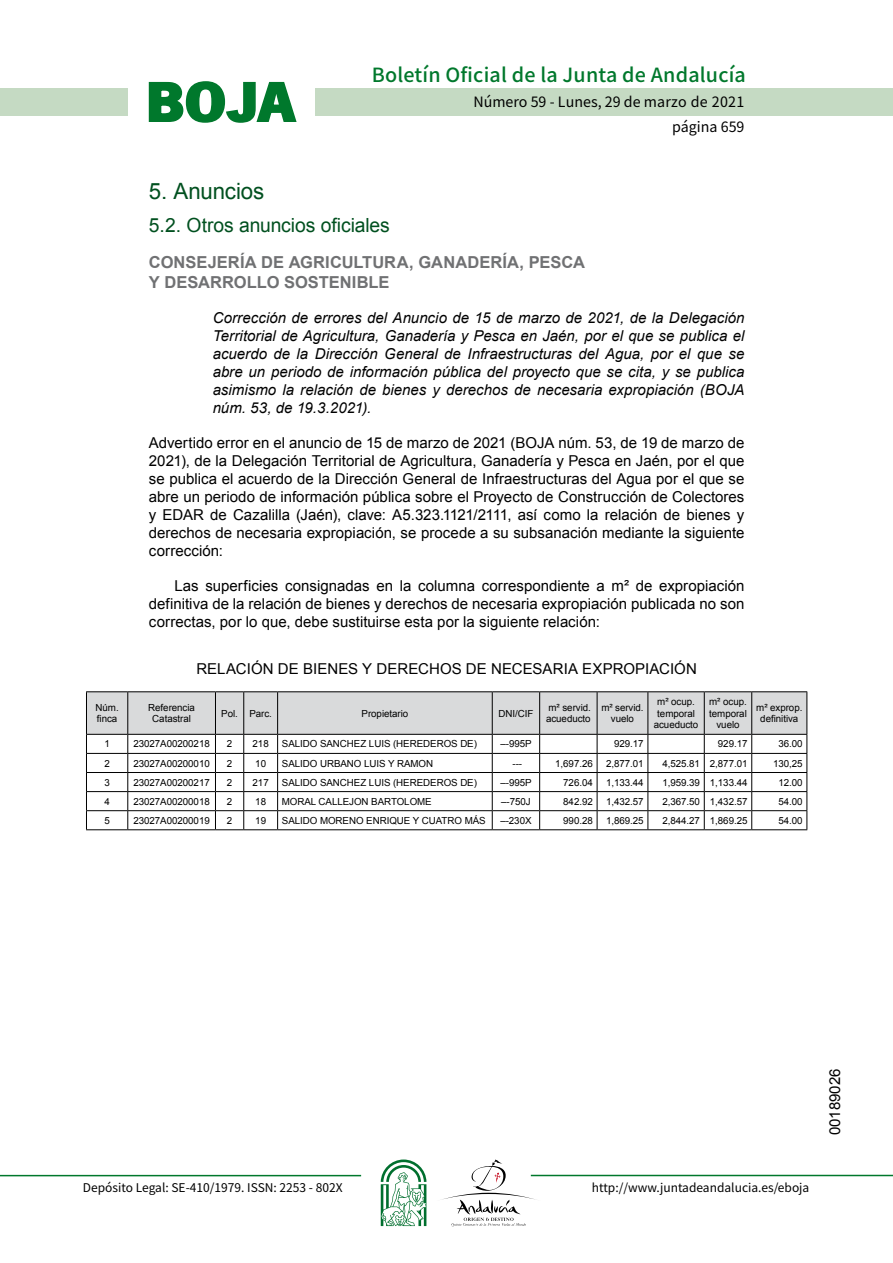
<style>
.page{position:relative;width:893px;height:1263px;background:#fff}
.page>*{position:absolute;margin:0;border:0;box-sizing:border-box;transform-origin:0 0}
.t1{font:700 57.75px "News Got T";color:#00782c;scale:1.14 1}
.t2{font:22.5px "Arial";letter-spacing:-.005em;color:#00501f}
.t3{font:500 19.5px "Noto Sans HK";letter-spacing:.01em;color:#00782c}
.t4{font:19.5px "Arial";letter-spacing:-.005em;color:#00501f}
.t5{font:700 16.5px/19.5px "Arial";letter-spacing:.005em;color:#707173}
.t6{font:15px/18px "Arial";color:#000;text-align:justify}
.t7{font:italic 15px/18px "Arial";color:#000;text-align:justify}
.t8{font:14.25px/24.5px "Noto Sans HK";color:#000;text-align:right}
.t9{font:12px "Noto Sans HK";color:#000}
.t10{font:9.75px/11.7px "Arial";letter-spacing:-.005em;color:#000;text-align:center}
</style>
<div class="page">
<div style="left:315px;top:88px;width:577px;height:28px;background:#c5dac3"></div>
<div style="left:0;top:88px;width:128px;height:28px;background:#c5dac3"></div>
<hr style="left:0;top:1175px;width:361px;height:1px;background:#00782c">
<hr style="left:531px;top:1175px;width:361px;height:1px;background:#00782c">
<svg style="left:148px;top:81px;width:149px;height:42px"></svg>
<svg style="left:442px;top:1159px;width:100px;height:67px"></svg>
<svg style="left:381px;top:1160px;width:45px;height:66px"></svg>
<svg style="left:86px;top:691px;width:721px;height:139px"></svg>
<hr style="left:244px;top:829px;width:33px;height:1px;background:#000">
<hr style="left:277px;top:829px;width:215px;height:1px;background:#000">
<hr style="left:492px;top:829px;width:47px;height:1px;background:#000">
<hr style="left:539px;top:829px;width:58px;height:1px;background:#000">
<hr style="left:597px;top:829px;width:51px;height:1px;background:#000">
<hr style="left:648px;top:829px;width:56px;height:1px;background:#000">
<hr style="left:704px;top:829px;width:47px;height:1px;background:#000">
<hr style="left:751px;top:829px;width:56px;height:1px;background:#000">
<h1 class="t1" style="left:145px;top:68px;width:133px">BOJA</h1>
<h3 class="t3" style="left:372px;top:64px;width:375px">Boletín Oficial de la Junta de Andalucía</h3>
<p class="t8" style="left:473px;top:90px;width:272px">Número 59 - Lunes, 29 de marzo de 2021 página 659</p>
<h2 class="t2" style="left:149px;top:177px;width:117px">5. Anuncios</h2>
<h3 class="t4" style="left:149px;top:212px;width:242px">5.2. Otros anuncios oficiales</h3>
<p class="t5" style="left:149px;top:253px;width:437px">CONSEJERÍA DE AGRICULTURA, GANADERÍA, PESCA<br>Y DESARROLLO SOSTENIBLE</p>
<p class="t7" style="left:213px;top:309px;width:533px">Corrección de errores del Anuncio de 15 de marzo de 2021, de la Delegación Territorial de Agricultura, Ganadería y Pesca en Jaén, por el que se publica el acuerdo de la Dirección General de Infraestructuras del Agua, por el que se abre un periodo de información pública del proyecto que se cita, y se publica asimismo la relación de bienes y derechos de necesaria expropiación (BOJA núm. 53, de 19.3.2021).</p>
<p class="t6" style="left:149px;top:434px;width:597px">Advertido error en el anuncio de 15 de marzo de 2021 (BOJA núm. 53, de 19 de marzo de 2021), de la Delegación Territorial de Agricultura, Ganadería y Pesca en Jaén, por el que se publica el acuerdo de la Dirección General de Infraestructuras del Agua por el que se abre un periodo de información pública sobre el Proyecto de Construcción de Colectores y EDAR de Cazalilla (Jaén), clave: A5.323.1121/2111, así como la relación de bienes y derechos de necesaria expropiación, se procede a su subsanación mediante la siguiente corrección:</p>
<p class="t6" style="left:149px;top:577px;width:597px;text-indent:26px">Las superficies consignadas en la columna correspondiente a m² de expropiación definitiva de la relación de bienes y derechos de necesaria expropiación publicada no son correctas, por lo que, debe sustituirse esta por la siguiente relación:</p>
<p class="t6" style="left:196px;top:660px;width:502px">RELACIÓN DE BIENES Y DERECHOS DE NECESARIA EXPROPIACIÓN</p>
<p class="t10" style="left:96px;top:702px;width:25px;text-align:left">Núm. finca</p>
<p class="t10" style="left:148px;top:702px;width:48px">Referencia<br>Catastral</p>
<p class="t10" style="left:221px;top:707px;width:52px">Pol. Parc.</p>
<p class="t10" style="left:361px;top:707px;width:48px">Propietario</p>
<p class="t10" style="left:498px;top:707px;width:36px">DNI/CIF</p>
<p class="t10" style="left:546px;top:702px;width:46px;text-align:left">m² servid. acueducto</p>
<p class="t10" style="left:601px;top:702px;width:44px">m² servid. vuelo</p>
<p class="t10" style="left:653px;top:696px;width:46px">m² ocup. temporal acueducto</p>
<p class="t10" style="left:709px;top:696px;width:39px">m² ocup. temporal vuelo</p>
<p class="t10" style="left:756px;top:702px;width:48px">m² exprop. definitiva</p>
<p class="t10" style="left:104px;top:738px;width:7px">1</p>
<p class="t10" style="left:133px;top:738px;width:78px">23027A00200218</p>
<p class="t10" style="left:227px;top:738px;width:7px">2</p>
<p class="t10" style="left:252px;top:738px;width:18px">218</p>
<p class="t10" style="left:282px;top:738px;width:197px">SALIDO SANCHEZ LUIS (HEREDEROS DE)</p>
<p class="t10" style="left:500px;top:738px;width:33px">–-995P</p>
<p class="t10" style="left:614px;top:738px;width:31px">929.17</p>
<p class="t10" style="left:718px;top:738px;width:31px">929.17</p>
<p class="t10" style="left:778px;top:738px;width:26px">36.00</p>
<p class="t10" style="left:104px;top:757px;width:7px">2</p>
<p class="t10" style="left:133px;top:757px;width:78px">23027A00200010</p>
<p class="t10" style="left:227px;top:757px;width:7px">2</p>
<p class="t10" style="left:255px;top:757px;width:12px">10</p>
<p class="t10" style="left:282px;top:757px;width:153px">SALIDO URBANO LUIS Y RAMON</p>
<p class="t10" style="left:512px;top:757px;width:11px">---</p>
<p class="t10" style="left:555px;top:757px;width:39px">1,697.26</p>
<p class="t10" style="left:606px;top:757px;width:39px">2,877.01</p>
<p class="t10" style="left:662px;top:757px;width:87px">4,525.81 2,877.01</p>
<p class="t10" style="left:773px;top:757px;width:31px">130,25</p>
<p class="t10" style="left:104px;top:776px;width:7px">3</p>
<p class="t10" style="left:133px;top:776px;width:78px">23027A00200217</p>
<p class="t10" style="left:227px;top:776px;width:7px">2</p>
<p class="t10" style="left:252px;top:776px;width:18px">217</p>
<p class="t10" style="left:282px;top:776px;width:197px">SALIDO SANCHEZ LUIS (HEREDEROS DE)</p>
<p class="t10" style="left:500px;top:776px;width:33px">–-995P</p>
<p class="t10" style="left:563px;top:776px;width:31px">726.04</p>
<p class="t10" style="left:606px;top:776px;width:39px">1,133.44</p>
<p class="t10" style="left:662px;top:776px;width:87px">1,959.39 1,133.44</p>
<p class="t10" style="left:778px;top:776px;width:26px">12.00</p>
<p class="t10" style="left:104px;top:796px;width:7px">4</p>
<p class="t10" style="left:133px;top:796px;width:78px">23027A00200018</p>
<p class="t10" style="left:227px;top:796px;width:7px">2</p>
<p class="t10" style="left:255px;top:796px;width:12px">18</p>
<p class="t10" style="left:282px;top:796px;width:151px">MORAL CALLEJON BARTOLOME</p>
<p class="t10" style="left:501px;top:796px;width:31px">–-750J</p>
<p class="t10" style="left:563px;top:796px;width:31px">842.92</p>
<p class="t10" style="left:606px;top:796px;width:39px">1,432.57</p>
<p class="t10" style="left:662px;top:796px;width:87px">2,367.50 1,432.57</p>
<p class="t10" style="left:778px;top:796px;width:26px">54.00</p>
<p class="t10" style="left:104px;top:815px;width:7px">5</p>
<p class="t10" style="left:133px;top:815px;width:78px">23027A00200019</p>
<p class="t10" style="left:227px;top:815px;width:7px">2</p>
<p class="t10" style="left:255px;top:815px;width:12px">19</p>
<p class="t10" style="left:282px;top:815px;width:205px">SALIDO MORENO ENRIQUE Y CUATRO MÁS</p>
<p class="t10" style="left:500px;top:815px;width:33px">–-230X</p>
<p class="t10" style="left:563px;top:815px;width:31px">990.28</p>
<p class="t10" style="left:606px;top:815px;width:39px">1,869.25</p>
<p class="t10" style="left:662px;top:815px;width:87px">2,844.27 1,869.25</p>
<p class="t10" style="left:778px;top:815px;width:26px">54.00</p>
<p class="t9" style="left:83px;top:1181px;width:261px">Depósito Legal: SE-410/1979. ISSN: 2253 - 802X</p>
<p class="t9" style="left:592px;top:1181px;width:219px">http://www.juntadeandalucia.es/eboja</p>
<p class="t6" style="left:826px;top:1135px;width:68px;rotate:-90deg">00189026</p>
</div>
